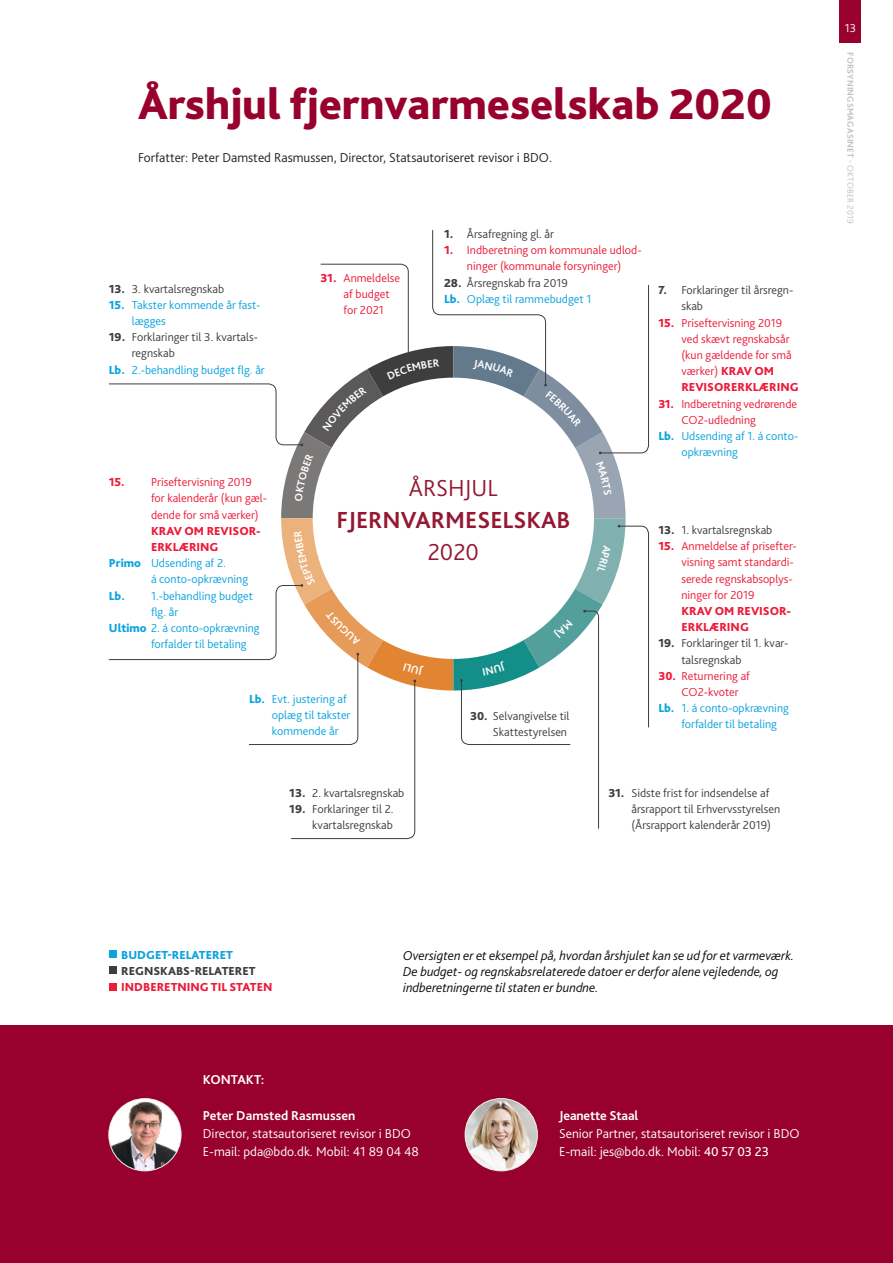
<style>
.page{position:relative;width:893px;height:1263px;background:#fff}
.page>*{position:absolute;margin:0;border:0;box-sizing:border-box;transform-origin:0 0}
.t1{font:800 45px "Bliss Pro";color:#98012d}
.t2{font:700 24.3px "Bliss Pro";color:#941832}
.t3{font:300 24.3px "Bliss Pro";color:#941832}
.t4{font:italic 300 13.5px/16.2px "Bliss Pro";color:#090b0d}
.t5{font:300 13.5px/18px "Bliss Pro";color:#fff}
.t6{font:300 13.5px "Bliss Pro";color:#231f20}
.t7{font:700 13.5px "Bliss Pro";color:#fff}
.t8{font:300 12.15px/16.2px "Bliss Pro";color:#ed1a38}
.t9{font:300 12.15px/16.2px "Bliss Pro";color:#3e3e3e}
.t10{font:300 12.15px/16.2px "Bliss Pro";color:#0ba3de}
.t11{font:800 12.15px/16.2px "Bliss Pro";color:#ed1a38}
.t12{font:800 12.15px "Bliss Pro";color:#3e3e3e}
.t13{font:800 12.15px "Bliss Pro";color:#0ba3de}
.t14{font:300 12px "Bliss Pro";color:#fff}
.t15{font:700 9px "Bliss Pro";letter-spacing:.02em;color:#c0bfc0}
.s1{font-weight:800}
.s2{font-weight:800;color:#3e3e3e}
.s3{color:#3e3e3e}
.s4{font-weight:300}
.s5{font-weight:400}
</style>
<div class="page">
<div style="left:0;top:1025px;width:893px;height:238px;background:#98012d"></div>
<div style="left:840px;top:0;width:21px;height:43px;background:#98012d"></div>
<div style="left:109px;top:950px;width:8px;height:8px;background:#0ba3de"></div>
<div style="left:109px;top:983px;width:8px;height:7px;background:#ed1a38"></div>
<div style="left:109px;top:966px;width:8px;height:8px;background:#3e3e3e"></div>
<img style="left:109px;top:1098px;width:72px;height:73px;border-radius:36px">
<div style="left:108px;top:1098px;width:73px;height:73px;border:1px solid #e9e9e9;border-radius:50%"></div>
<img style="left:465px;top:1098px;width:72px;height:72px">
<div style="left:465px;top:1098px;width:73px;height:73px;border:1px solid #e9e9e9;border-radius:50%"></div>
<svg style="left:108px;top:230px;width:541px;height:609px"></svg>
<h1 class="t1" style="left:138px;top:76px;width:635px">Årshjul fjernvarmeselskab 2020</h1>
<p class="t6" style="left:138px;top:149px;width:415px">Forfatter: Peter Damsted Rasmussen, Director, Statsautoriseret revisor i BDO.</p>
<p class="t9" style="left:109px;top:280px;width:117px"><span class="s1">13.</span> 3. kvartalsregnskab</p>
<p class="t10" style="left:132px;top:296px;width:130px;text-indent:-23px"><span class="s1">15.</span> Takster kommende år fast&shy;lægges</p>
<p class="t9" style="left:109px;top:329px;width:151px"><span class="s1">19.</span> Forklaringer til 3. kvartals-</p>
<p class="t9" style="left:132px;top:345px;width:44px">regnskab</p>
<p class="t10" style="left:109px;top:361px;width:157px"><span class="s1">Lb.</span> 2.-behandling budget flg. år</p>
<p class="t8" style="left:151px;top:474px;width:118px;text-indent:-42px"><span class="s1">15.</span> Priseftervisning 2019 for kalenderår (kun gæl&shy;dende for små værker)</p>
<p class="t11" style="left:151px;top:522px;width:111px">KRAV OM REVISOR-</p>
<p class="t11" style="left:151px;top:539px;width:69px">ERKLÆRING</p>
<p class="t10" style="left:109px;top:555px;width:118px"><span class="s1">Primo</span> Udsending af 2.</p>
<p class="t10" style="left:151px;top:571px;width:99px">á conto-opkrævning</p>
<p class="t10" style="left:109px;top:587px;width:146px"><span class="s1">Lb.</span> 1.-behandling budget</p>
<p class="t10" style="left:151px;top:603px;width:29px">flg. år</p>
<p class="t10" style="left:109px;top:620px;width:152px"><span class="s1">Ultimo</span> 2. á conto-opkrævning</p>
<p class="t10" style="left:151px;top:636px;width:97px">forfalder til betaling</p>
<p class="t8" style="left:344px;top:269px;width:58px;text-indent:-23px"><span class="s1">31.</span> Anmeldelse af budget for 2021</p>
<p class="t9" style="left:444px;top:226px;width:112px"><span class="s1">1.</span> Årsafregning gl. år</p>
<p class="t8" style="left:444px;top:242px;width:199px;text-align:center"><span class="s1">1.</span> Indberetning om kommunale udlod&shy;ninger (kommunale forsyninger)</p>
<p class="t10" style="left:444px;top:274px;width:149px"><span class="s2">28.</span> <span class="s3">Årsregnskab fra 2019<br></span><span class="s1">Lb.</span> Oplæg til rammebudget 1</p>
<h2 class="t3" style="left:409px;top:472px;width:91px">ÅRSHJUL</h2>
<h2 class="t2" style="left:336px;top:505px;width:235px">FJERNVARMESELSKAB</h2>
<h2 class="t3" style="left:428px;top:537px;width:53px">2020</h2>
<p class="t10" style="left:272px;top:691px;width:80px;text-indent:-23px"><span class="s1">Lb.</span> Evt. justering af oplæg til takster kommende år</p>
<p class="t9" style="left:470px;top:707px;width:101px;text-align:right"><span class="s1">30.</span> Selvangivelse til<br>Skattestyrelsen</p>
<p class="t9" style="left:681px;top:282px;width:113px;text-indent:-23px"><span class="s1">7.</span> Forklaringer til årsregn&shy;skab</p>
<p class="t8" style="left:681px;top:314px;width:119px;text-indent:-23px"><span class="s1">15.</span> Priseftervisning 2019 ved skævt regnskabsår (kun gældende for små værker) <span class="s1">KRAV OM<br>REVISORERKLÆRING</span></p>
<p class="t8" style="left:658px;top:395px;width:140px"><span class="s1">31.</span> Indberetning vedrørende</p>
<p class="t8" style="left:681px;top:411px;width:76px">CO2-udledning</p>
<p class="t10" style="left:658px;top:427px;width:141px"><span class="s1">Lb.</span> Udsending af 1. á conto-</p>
<p class="t10" style="left:681px;top:444px;width:58px">opkrævning</p>
<p class="t9" style="left:658px;top:522px;width:115px"><span class="s1">13.</span> 1. kvartalsregnskab</p>
<p class="t8" style="left:681px;top:538px;width:117px;text-indent:-23px"><span class="s1">15.</span> Anmeldelse af prisefter&shy;visning samt standardi&shy;serede regnskabsoplys&shy;ninger for 2019</p>
<p class="t11" style="left:681px;top:603px;width:111px">KRAV OM REVISOR-<br>ERKLÆRING</p>
<p class="t9" style="left:681px;top:635px;width:109px;text-indent:-23px"><span class="s1">19.</span> Forklaringer til 1. kvar&shy;talsregnskab</p>
<p class="t8" style="left:658px;top:667px;width:93px"><span class="s1">30.</span> Returnering af</p>
<p class="t8" style="left:681px;top:683px;width:59px">CO2-kvoter</p>
<p class="t10" style="left:658px;top:700px;width:132px"><span class="s1">Lb.</span> 1. á conto-opkrævning</p>
<p class="t10" style="left:681px;top:716px;width:97px">forfalder til betaling</p>
<p class="t9" style="left:289px;top:784px;width:117px"><span class="s1">13.</span> 2. kvartalsregnskab</p>
<p class="t9" style="left:289px;top:800px;width:106px;text-align:right"><span class="s1">19.</span> Forklaringer til 2. kvartalsregnskab</p>
<p class="t9" style="left:631px;top:784px;width:150px;text-indent:-23px"><span class="s1">31.</span> Sidste frist for indsendelse af årsrapport til Erhvervsstyrelsen (Årsrapport kalenderår 2019)</p>
<p class="t14" style="left:845px;top:20px;width:13px">13</p>
<p class="t15" style="left:856px;top:52px;width:173px;rotate:90deg">FORSYNINGSMAGASINET <span class="s4">- OKTOBER 2019</span></p>
<p class="t13" style="left:121px;top:947px;width:113px">BUDGET-RELATERET</p>
<p class="t12" style="left:121px;top:963px;width:136px">REGNSKABS-RELATERET</p>
<p class="t11" style="left:121px;top:979px;width:153px">INDBERETNING TIL STATEN</p>
<p class="t4" style="left:403px;top:947px;width:392px">Oversigten er et eksempel på, hvordan årshjulet kan se ud for et varmeværk.<br>De budget- og regnskabsrelaterede datoer er derfor alene vejledende, og indberetningerne til staten er bundne.</p>
<p class="t7" style="left:203px;top:1071px;width:63px">KONTAKT:</p>
<p class="t7" style="left:203px;top:1107px;width:154px">Peter Damsted Rasmussen</p>
<p class="t5" style="left:203px;top:1124px;width:218px">Director, statsautoriseret revisor i BDO<br>E-mail: pda@bdo.dk. Mobil: 41 89 04 48</p>
<p class="t7" style="left:559px;top:1107px;width:81px">Jeanette Staal</p>
<p class="t5" style="left:559px;top:1124px;width:242px">Senior Partner, statsautoriseret revisor i BDO<br>E-mail: jes@bdo.dk. Mobil: <span class="s5">40 57 03 23</span></p>
</div>
